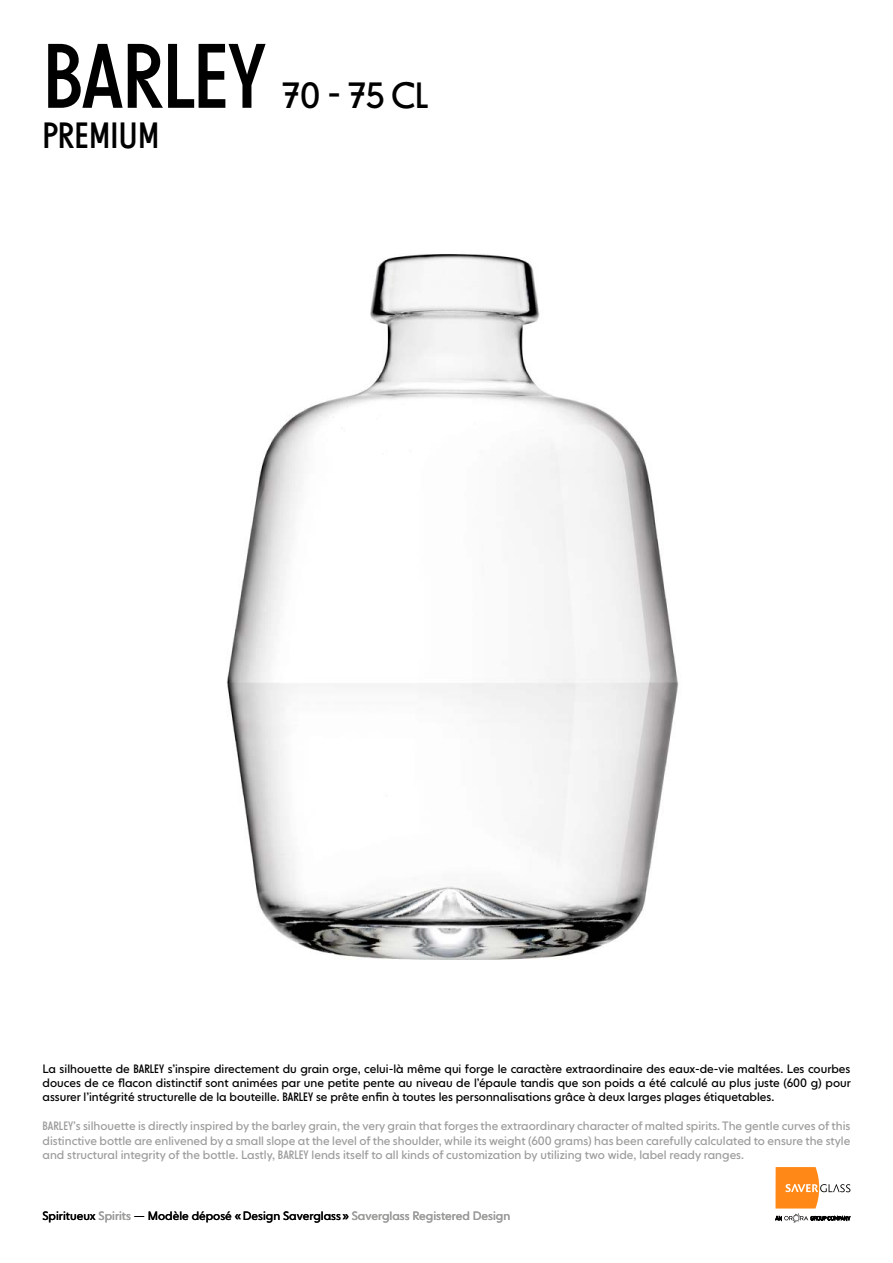
<style>
.page{position:relative;width:893px;height:1263px;background:#fff}
.page>*{position:absolute;margin:0;border:0;box-sizing:border-box;transform-origin:0 0}
.t1{font:90px "NEXT Poster";letter-spacing:-.01em;color:#000}
.t2{font:36px "NEXT Poster";letter-spacing:.005em;color:#000}
.t3{font:12px/14.4px "NEXT Book";color:#000;text-align:justify}
.t4{font:12px/14.4px "NEXT Book";color:#9d9d9c;text-align:justify}
.s1{font-family:"NEXT Poster"}
.s2{color:#9d9d9c}
</style>
<div class="page">
<img style="left:227px;top:254px;width:452px;height:705px">
<svg style="left:775px;top:1167px;width:75px;height:56px"></svg>
<h1 class="t1" style="left:43px;top:23px;width:225px">BARLEY</h1>
<h2 class="t2" style="left:43px;top:114px;width:118px">PREMIUM</h2>
<h2 class="t2" style="left:282px;top:74px;width:148px">70 - 75 CL</h2>
<p class="t3" style="left:43px;top:1061px;width:810px">La silhouette de <span class="s1">BARLEY</span> s’inspire directement du grain orge, celui-là même qui forge le caractère extraordinaire des eaux-de-vie maltées. Les courbes douces de ce flacon distinctif sont animées par une petite pente au niveau de l’épaule tandis que son poids a été calculé au plus juste (600 g) pour assurer l’intégrité structurelle de la bouteille. <span class="s1">BARLEY</span> se prête enfin à toutes les personnalisations grâce à deux larges plages étiquetables.</p>
<p class="t4" style="left:43px;top:1119px;width:809px"><span class="s1">BARLEY</span>’s silhouette is directly inspired by the barley grain, the very grain that forges the extraordinary character of malted spirits. The gentle curves of this distinctive bottle are enlivened by a small slope at the level of the shoulder, while its weight (600 grams) has been carefully calculated to ensure the style and structural integrity of the bottle. Lastly, <span class="s1">BARLEY</span> lends itself to all kinds of customization by utilizing two wide, label ready ranges.</p>
<p class="t3" style="left:43px;top:1209px;width:469px">Spiritueux <span class="s2">Spirits</span> — Modèle déposé « Design Saverglass » <span class="s2">Saverglass Registered Design</span></p>
</div>
